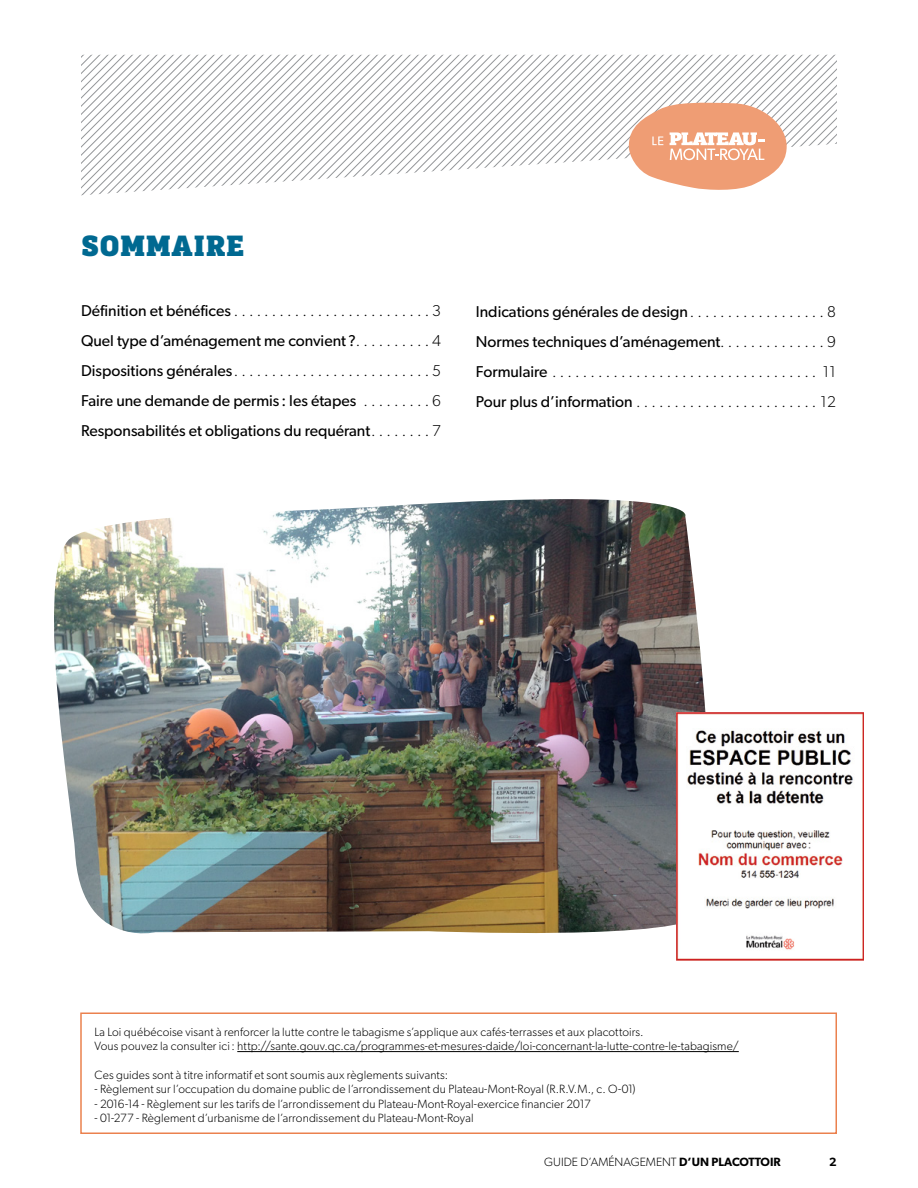
<style>
.page{position:relative;width:918px;height:1188px;background:#fff}
.page>*{position:absolute;margin:0;border:0;box-sizing:border-box;transform-origin:0 0}
.t1{font:900 30px "Kondolar";color:#006991}
.t2{font:15.75px/30px "Gibson";color:#000;text-align:justify}
.t3{font:300 15.75px/30px "Gibson";color:#000;text-align:justify}
.t4{font:300 12px/14.4px "Gibson";letter-spacing:.01em;color:#000}
.t5{font:600 12px "Gibson";color:#000}
.s1{font-weight:300}
.s2{font-weight:400}
.s3{font-weight:600}
</style>
<div class="page">
<svg style="left:81px;top:55px;width:756px;height:140px"></svg>
<svg style="left:628px;top:102px;width:159px;height:90px"></svg>
<img style="left:54px;top:499px;width:652px;height:435px">
<img style="left:676px;top:712px;width:188px;height:248px">
<div style="left:80px;top:1012px;width:757px;height:122px;border:2px solid #eb814e"></div>
<hr style="left:237px;top:1051px;width:502px;height:1px;background:#000">
<h1 class="t1" style="left:81px;top:226px;width:61px">SOMMAI</h1>
<h1 class="t1" style="left:206px;top:226px;width:38px">RE</h1>
<p class="t2" style="left:81px;top:296px;width:362px">Définition et bénéfices <span class="s1">. . . . . . . . . . . . . . . . . . . . . . . . . 3<br></span>Quel type d’aménagement me convient ? <span class="s1">. . . . . . . . . 4<br></span>Dispositions générales <span class="s1">. . . . . . . . . . . . . . . . . . . . . . . . . 5<br></span>Faire une demande de permis : les étapes <span class="s1">. . . . . . . . 6<br></span>Responsabilités et obligations du requérant <span class="s1">. . . . . . . 7</span></p>
<h2 class="t3" style="left:476px;top:296px;width:361px"><span class="s2">Indications générales de design</span> . . . . . . . . . . . . . . . . . 8<br><span class="s2">Normes techniques d’aménagement</span>. . . . . . . . . . . . . . 9<br><span class="s2">Formulaire</span> . . . . . . . . . . . . . . . . . . . . . . . . . . . . . . . . . . . 11<br><span class="s2">Pour plus d’information</span> . . . . . . . . . . . . . . . . . . . . . . . . 12</h2>
<p class="t4" style="left:94px;top:1024px;width:646px">La Loi québécoise visant à renforcer la lutte contre le tabagisme s’applique aux cafés-terrasses et aux placottoirs.<br>Vous pouvez la consulter ici: http://sante.gouv.qc.ca/programmes-et-mesures-daide/loi-concernant-la-lutte-contre-le-tabagisme/</p>
<p class="t4" style="left:94px;top:1067px;width:355px">Ces guides sont à titre informatif et sont soumis aux règlements suivants:</p>
<p class="t4" style="left:94px;top:1082px;width:543px">- Règlement sur l’occupation du domaine public de l’arrondissement du Plateau-Mont-Royal (R. R.V.M., c. O-01)</p>
<p class="t4" style="left:94px;top:1096px;width:498px">- 2016-14 - Règlement sur les tarifs de l’arrondissement du Plateau-Mont-Royal-exercice financier 2017</p>
<p class="t4" style="left:94px;top:1111px;width:381px">- 01-277 - Règlement d’urbanisme de l’arrondissement du Plateau-Mont-Royal</p>
<p class="t4" style="left:544px;top:1154px;width:238px">Guide d’aménag ement <span class="s3">D’UN PLACOTTOIR</span></p>
<p class="t5" style="left:829px;top:1154px;width:9px">2</p>
</div>
